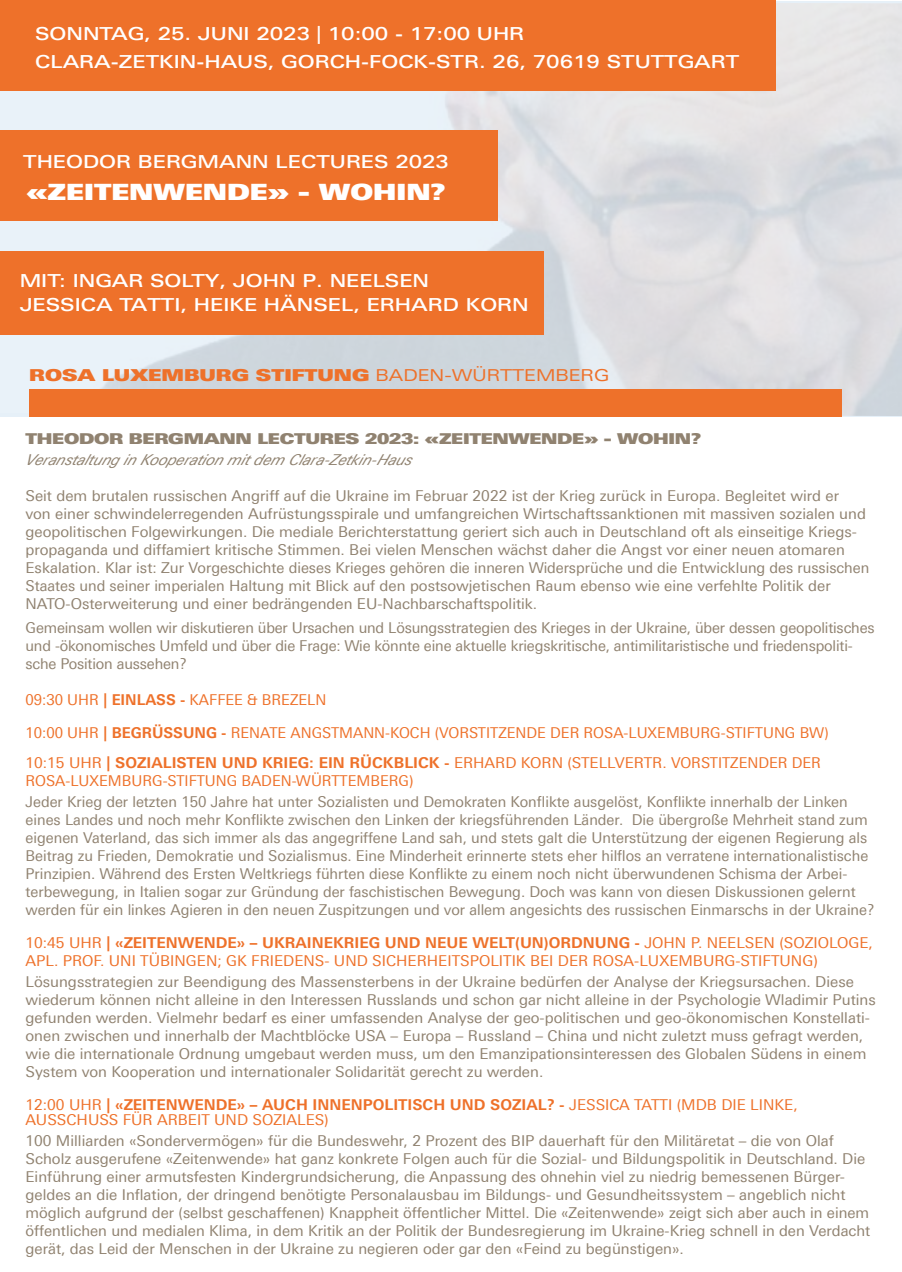
<style>
.page{position:relative;width:902px;height:1272px;background:#fff}
.page>*{position:absolute;margin:0;border:0;box-sizing:border-box;transform-origin:0 0}
.t1{font:22.5px "Linotype Univers 940 Ex X Black";color:#fff}
.t2{font:500 18px/27px "Linotype Univers 540 Ex";color:#fff}
.t3{font:16.5px "Linotype Univers 940 Ex X Black";color:#ee712a}
.t4{font:15px/18px "Linotype Univers 430";color:#908270}
.t5{font:15px/30px "Linotype Univers 430";color:#ee712a;scale:.96 1}
.t6{font:700 15px "Linotype Univers 630";color:#ee712a}
.t7{font:15px "Linotype Univers 430";color:#ee712a}
.t8{font:italic 15px "Linotype Univers 431";color:#908270}
.t9{font:15px "Linotype Univers 940 Ex X Black";letter-spacing:-.02em;color:#908270}
.s1{font-family:"Linotype Univers 440 Extended"}
.s2{font-family:"Linotype Univers 630";font-weight:700}
.s3{font-family:"Linotype Univers 430";font-weight:400}
</style>
<div class="page">
<img style="left:0;top:0;width:901px;height:417px">
<div style="left:0;top:0;width:775px;height:91px;background:#ee712a"></div>
<div style="left:0;top:130px;width:497px;height:90px;background:#ee712a"></div>
<div style="left:29px;top:389px;width:812px;height:28px;background:#ee712a"></div>
<div style="left:0;top:251px;width:543px;height:83px;background:#ee712a"></div>
<p class="t2" style="left:35px;top:20px;width:705px">SONNTAG, 25. JUNI 2023 | 10:00 - 17:00 UHR<br>CLARA-ZETKIN-HAUS, GORCH-FOCK-STR. 26, 70619 STUTTGART</p>
<p class="t2" style="left:23px;top:148px;width:427px">THEODOR BERGMANN LECTURES 2023</p>
<h1 class="t1" style="left:26px;top:179px;width:421px">«ZEITENWENDE» - WOHIN?</h1>
<p class="t2" style="left:20px;top:268px;width:510px;line-height:24px">MIT: INGAR SOLTY, JOHN P. NEELSEN<br>JESSICA TATTI, HEIKE HÄNSEL, ERHARD KORN</p>
<p class="t3" style="left:29px;top:365px;width:581px">ROSA LUXEMBURG STIFTUNG <span class="s1">BADEN-WÜRTTEMBERG</span></p>
<p class="t9" style="left:26px;top:429px;width:677px">THEODOR BERGMANN LECTURES 2023: «ZEITENWENDE» - WOHIN?</p>
<p class="t8" style="left:26px;top:451px;width:392px">Veranstaltung in Koop eration mitdem Clara-Zetkin-Haus</p>
<p class="t4" style="left:26px;top:486px;width:845px">Seit dem brutalen russischen Angriff auf die Ukraine im Februar 2022 ist der Krieg zurück in Europa. Begleitet wird er<br>von einer schwindelerregenden Aufrüstungsspirale und umfangreichen Wirtschaftssanktionen mit massiven sozialen und geopolitischen Folgewirkungen. Die mediale Berichterstattung geriert sich auch in Deutschland oft als einseitige Kriegs&shy;propaganda und diffamiert kritische Stimmen. Bei vielen Menschen wächst daher die Angst vor einer neuen atomaren Eskalation. Klar ist: Zur Vorgeschichte dieses Krieges gehören die inneren Widersprüche und die Entwicklung des russischen Staates und seiner imperialen Haltung mit Blick auf den postsowjetischen Raum ebenso wie eine verfehlte Politik der NATO-Osterweiterung und einer bedrängenden EU-Nachbarschaftspolitik.</p>
<p class="t4" style="left:26px;top:618px;width:850px">Gemeinsam wollen wir diskutieren über Ursachen und Lösungsstrategien des Krieges in der Ukraine, über dessen geopolitisches und -ökonomisches Umfeld und über die Frage: Wie könnte eine aktuelle kriegskritische, antimilitaristische und friedenspoliti&shy;sche Position aussehen?</p>
<p class="t5" style="left:26px;top:684px;width:315px">09:30 UHR <span class="s2">| EINLASS -</span> KAFFEE &amp; BREZELN</p>
<p class="t5" style="left:26px;top:717px;width:838px">10:00 UHR <span class="s2">| BEGRÜSSUNG -</span> RENATE ANGSTMANN-KOCH (VORSTITZENDE DER ROSA-LUXEMBURG-STIFTUNG BW)<br>10:15 UHR <span class="s2">| SOZIALISTEN UND KRIEG: EIN RÜCKBLICK -</span> ERHARD KORN (STELLVERTR. VORSTITZENDER DER</p>
<p class="t5" style="left:26px;top:765px;width:406px">ROSA-LUXEMBURG-STIFTUNG BADEN-WÜRTTEMBERG)</p>
<p class="t4" style="left:26px;top:792px;width:850px">Jeder Krieg der letzten 150 Jahre hat unter Sozialisten und Demokraten Konflikte ausgelöst, Konflikte innerhalb der Linken eines Landes und noch mehr Konflikte zwischen den Linken der kriegsführenden Länder. Die übergroße Mehrheit stand zum eigenen Vaterland, das sich immer als das angegriffene Land sah, und stets galt die Unterstützung der eigenen Regierung als Beitrag zu Frieden, Demokratie und Sozialismus. Eine Minderheit erinnerte stets eher hilflos an verratene internationalistische Prinzipien. Während des Ersten Weltkriegs führten diese Konflikte zu einem noch nicht überwundenen Schisma der Arbei&shy;terbewegung, in Italien sogar zur Gründung der faschistischen Bewegung. Doch was kann von diesen Diskussionen gelernt werden für ein linkes Agieren in den neuen Zuspitzungen und vor allem angesichts des russischen Einmarschs in der Ukraine?</p>
<p class="t6" style="left:26px;top:933px;width:848px"><span class="s3">10:45 UHR</span> | «ZEITENWENDE» – UKRAINEKRIEG UND NEUE WELT(UN)ORDNUNG - <span class="s3">JOHN P. NEELSEN (SOZIOLOGE,</span></p>
<p class="t7" style="left:26px;top:952px;width:793px">APL. PROF. UNI TÜBINGEN; GK FRIEDENS- UND SICHERHEITSPOLITIK BEI DER ROSA-LUXEMBURG-STIFTUNG)</p>
<p class="t4" style="left:26px;top:972px;width:851px">Lösungsstrategien zur Beendigung des Massensterbens in der Ukraine bedürfen der Analyse der Kriegsursachen. Diese wiederum können nicht alleine in den Interessen Russlands und schon gar nicht alleine in der Psychologie Wladimir Putins gefunden werden. Vielmehr bedarf es einer umfassenden Analyse der geo-politischen und geo-ökonomischen Konstellati&shy;onen zwischen und innerhalb der Machtblöcke USA – Europa – Russland – China und nicht zuletzt muss gefragt werden, wie die internationale Ordnung umgebaut werden muss, um den Emanzipationsinteressen des Globalen Südens in einem System von Kooperation und internationaler Solidarität gerecht zu werden.</p>
<p class="t6" style="left:26px;top:1095px;width:773px"><span class="s3">12:00 UHR</span> | «ZEITENWENDE» – AUCH INNENPOLITISCH UND SOZIAL? - <span class="s3">JESSICA TATTI (MDB DIE LINKE,</span></p>
<p class="t7" style="left:26px;top:1111px;width:305px">AUSSCHUSS FÜR ARBEIT UND SOZIALES)</p>
<p class="t4" style="left:26px;top:1131px;width:846px">100 Milliarden «Sondervermögen» für die Bundeswehr, 2 Prozent des BIP dauerhaft für den Militäretat – die von Olaf Scholz ausgerufene «Zeitenwende» hat ganz konkrete Folgen auch für die Sozial- und Bildungspolitik in Deutschland. Die Einführung einer armutsfesten Kindergrundsicherung, die Anpassung des ohnehin viel zu niedrig bemessenen Bürger&shy;geldes an die Inflation, der dringend benötigte Personalausbau im Bildungs- und Gesundheitssystem – angeblich nicht möglich aufgrund der (selbst geschaffenen) Knappheit öffentlicher Mittel. Die «Zeitenwende» zeigt sich aber auch in einem öffentlichen und medialen Klima, in dem Kritik an der Politik der Bundesregierung im Ukraine-Krieg schnell in den Verdacht gerät, das Leid der Menschen in der Ukraine zu negieren oder gar den «Feind zu begünstigen».</p>
</div>
